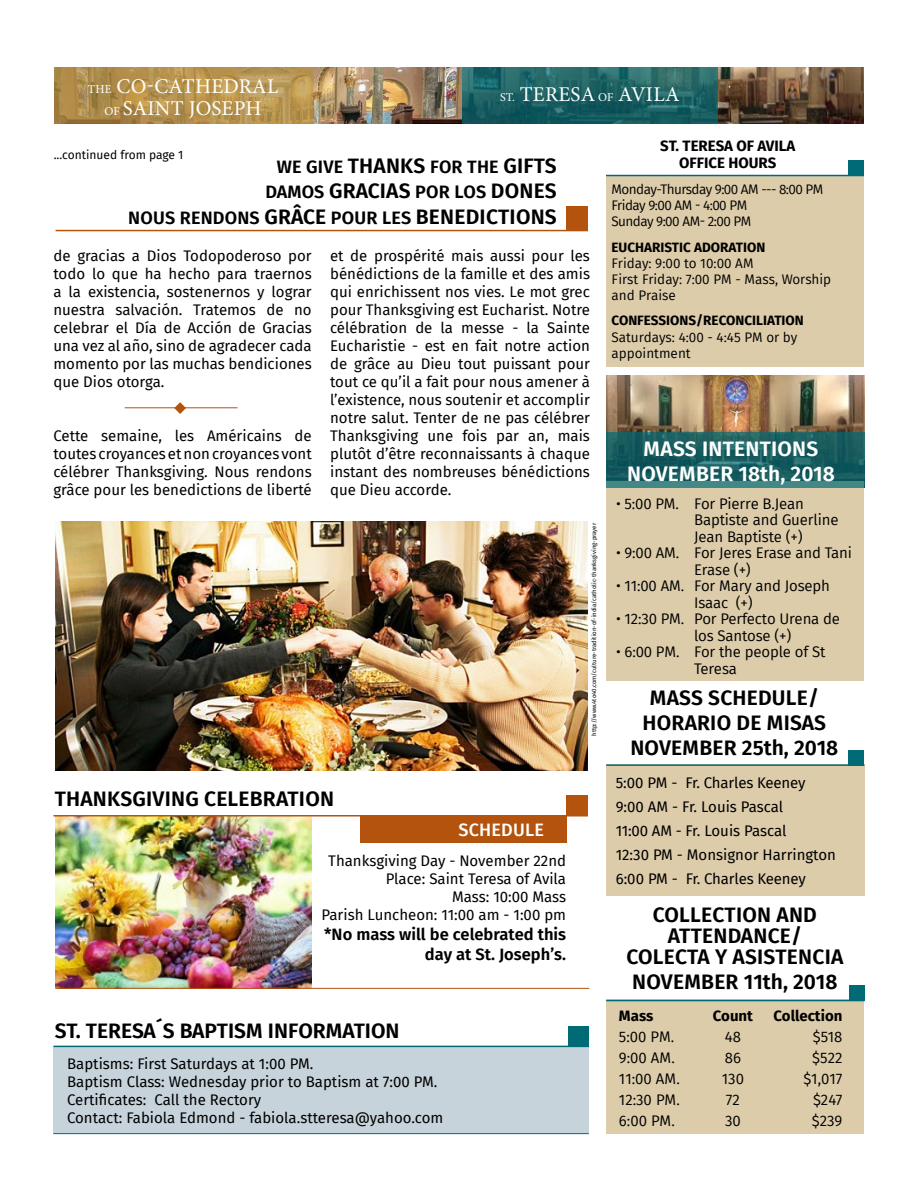
<style>
.page{position:relative;width:918px;height:1188px;background:#fff}
.page>*{position:absolute;margin:0;border:0;box-sizing:border-box;transform-origin:0 0}
.t1{font:600 21px/25.2px "Fira Sans";letter-spacing:.01em;color:#000;text-align:center}
.t2{font:21px/22.5px "Minion Pro";letter-spacing:.01em;color:#fff;text-align:center}
.t3{font:600 21px/25.2px "Fira Sans";letter-spacing:.01em;color:#fff;text-align:center}
.t4{font:600 18px "Fira Sans";letter-spacing:.01em;color:#000}
.t5{font:500 18px "Fira Sans";letter-spacing:.01em;color:#fff}
.t6{font:600 16.5px/19.8px "Fira Sans";color:#000;text-align:right}
.t7{font:15px/18px "Fira Sans";color:#000;text-align:justify}
.t8{font:15px/16.5px "Fira Sans";letter-spacing:-.01em;color:#000}
.t9{font:700 15px/16.5px "Fira Sans";color:#000;text-align:center}
.t10{font:13.5px/16.2px "Fira Sans";letter-spacing:-.01em;color:#000}
.t11{font:13.5px/16.2px "Fira Sans";letter-spacing:-.04em;color:#000}
.t12{font:700 13.5px "Fira Sans";color:#000}
.t13{font:12px "Fira Sans";color:#000}
.t14{font:6px "Fira Sans";color:#000}
.s1{font-size:12px}
.s2{font-size:21px}
.s3{font-size:18px}
</style>
<div class="page">
<img style="left:312px;top:68px;width:552px;height:56px">
<svg style="left:460px;top:68px;width:258px;height:56px;background:#1f6264"></svg>
<svg style="left:54px;top:68px;width:258px;height:56px;background:#b4914e"></svg>
<div style="left:606px;top:175px;width:258px;height:191px;background:#dcccaa"></div>
<hr style="left:606px;top:175px;width:258px;height:1px;background:#006b77">
<div style="left:848px;top:160px;width:16px;height:16px;background:#006b77"></div>
<img style="left:606px;top:375px;width:258px;height:57px">
<div style="left:606px;top:764px;width:258px;height:132px;background:#dcccaa"></div>
<div style="left:606px;top:1000px;width:258px;height:134px;background:#dcccaa"></div>
<hr style="left:606px;top:764px;width:258px;height:2px;background:#006b77">
<hr style="left:606px;top:1000px;width:258px;height:1px;background:#006b77">
<div style="left:849px;top:750px;width:15px;height:15px;background:#006b77"></div>
<div style="left:849px;top:985px;width:15px;height:16px;background:#006b77"></div>
<div style="left:607px;top:481px;width:257px;height:199px;background:#dcccaa"></div>
<svg style="left:606px;top:432px;width:258px;height:55px;background:#1d6264"></svg>
<div style="left:53px;top:1047px;width:536px;height:87px;background:#c7d3db"></div>
<hr style="left:53px;top:1133px;width:536px;height:1px;background:#006b77">
<hr style="left:53px;top:1046px;width:536px;height:1px;background:#006b77">
<div style="left:568px;top:1026px;width:21px;height:20px;background:#006b77"></div>
<div style="left:566px;top:207px;width:22px;height:23px;background:#b3530d"></div>
<hr style="left:56px;top:230px;width:532px;height:1px;background:#b3530d">
<img style="left:56px;top:817px;width:256px;height:171px">
<hr style="left:53px;top:815px;width:535px;height:2px;background:#b3530d">
<div style="left:566px;top:795px;width:22px;height:20px;background:#b3530d"></div>
<div style="left:360px;top:817px;width:206px;height:26px;background:#b3530d"></div>
<hr style="left:56px;top:988px;width:533px;height:1px;background:#b3530d">
<svg style="left:174px;top:402px;width:12px;height:12px"></svg>
<hr style="left:125px;top:407px;width:113px;height:1px;background:#b3530d">
<img style="left:56px;top:521px;width:531px;height:249px">
<h1 class="t2" style="left:88px;top:75px;width:192px"><span class="s1">THE</span> CO-CATHEDRAL<br><span class="s1">OF</span> SAINT JOSEPH</h1>
<h1 class="t2" style="left:500px;top:83px;width:181px"><span class="s1">ST.</span> TERESA <span class="s1">OF</span> AVILA</h1>
<p class="t13" style="left:54px;top:145px;width:131px">...continued from page 1</p>
<p class="t4" style="left:277px;top:152px;width:282px">WE GIVE <span class="s2">THANKS</span> FOR THE <span class="s2">GIFTS</span></p>
<h1 class="t1" style="left:265px;top:177px;width:293px"><span class="s3">DAMOS</span> GRACIAS <span class="s3">POR LOS</span> DONES</h1>
<p class="t4" style="left:128px;top:203px;width:430px">NOUS RENDONS <span class="s2">GRÂCE</span> POUR LES <span class="s2">BENEDICTIONS</span></p>
<p class="t7" style="left:53px;top:247px;width:260px">de gracias a Dios Todopoderoso por todo lo que ha hecho para traernos a la existencia, sostenernos y lograr nuestra salvación. Tratemos de no celebrar el Día de Acción de Gracias una vez al año, sino de agradecer cada momento por las muchas bendiciones que Dios otorga.</p>
<p class="t7" style="left:53px;top:427px;width:260px">Cette semaine, les Américains de toutes croyances et non croyances vont célébrer Thanksgiving. Nous rendons grâce pour les benedictions de liberté</p>
<p class="t7" style="left:330px;top:247px;width:261px">et de prospérité mais aussi pour les bénédictions de la famille et des amis qui enrichissent nos vies. Le mot grec pour Thanksgiving est Eucharist. Notre célébration de la messe - la Sainte Eucharistie - est en fait notre action de grâce au Dieu tout puissant pour tout ce qu’il a fait pour nous amener à l’existence, nous soutenir et accomplir notre salut. Tenter de ne pas célébrer Thanksgiving une fois par an, mais plutôt d’être reconnaissants à chaque instant des nombreuses bénédictions que Dieu accorde.</p>
<p class="t14" style="left:590px;top:736px;width:215px;rotate:-90deg">http://www.4to40.com/culture-tradition-of-india/catholic-thanksgiving-prayer</p>
<h1 class="t1" style="left:55px;top:785px;width:281px">THANKSGIVING CELEBRATION</h1>
<p class="t5" style="left:459px;top:815px;width:87px">SCHEDULE</p>
<p class="t7" style="left:322px;top:851px;width:246px;text-align:right">Thanksgiving Day - November 22nd<br>Place: Saint Teresa of Avila<br>Mass: 10:00 Mass<br>Parish Luncheon: 11:00 am - 1:00 pm</p>
<p class="t6" style="left:324px;top:923px;width:243px">*No mass will be celebrated this day at St. Joseph’s.</p>
<h1 class="t1" style="left:55px;top:1017px;width:346px">ST. TERESA´S BAPTISM INFORMATION</h1>
<p class="t7" style="left:67px;top:1054px;width:378px;text-align:left">Baptisms: First Saturdays at 1:00 PM.<br>Baptism Class: Wednesday prior to Baptism at 7:00 PM.<br>Certificates: Call the Rectory<br>Contact: Fabiola Edmond - fabiola.stteresa@yahoo.com</p>
<p class="t9" style="left:660px;top:137px;width:137px">ST. TERESA OF AVILA<br>OFFICE HOURS</p>
<p class="t11" style="left:612px;top:181px;width:214px">Monday-Thursday 9:00 AM --- 8:00 PM<br>Friday 9:00 AM - 4:00 PM<br>Sunday 9:00 AM- 2:00 PM</p>
<p class="t12" style="left:612px;top:236px;width:155px">EUCHARISTIC ADORATION</p>
<p class="t10" style="left:612px;top:255px;width:221px">Friday: 9:00 to 10:00 AM<br>First Friday: 7:00 PM - Mass, Worship and Praise</p>
<p class="t12" style="left:612px;top:309px;width:194px">CONFESSIONS/RECONCILIATION</p>
<p class="t10" style="left:612px;top:329px;width:187px">Saturdays: 4:00 - 4:45 PM or by appointment</p>
<h1 class="t3" style="left:627px;top:435px;width:209px">MASS INTENTIONS<br>NOVEMBER 18th, 2018</h1>
<p class="t8" style="left:694px;top:495px;width:146px;text-indent:-78px">• 5:00 PM. For Pierre B.Jean<br>Baptiste and Guerline<br>Jean Baptiste (+)</p>
<p class="t8" style="left:694px;top:545px;width:159px;text-indent:-78px">• 9:00 AM. For Jeres Erase and Tani<br>Erase (+)</p>
<p class="t8" style="left:616px;top:578px;width:215px;text-align:center">• 11:00 AM. For Mary and Joseph<br>Isaac (+)</p>
<p class="t8" style="left:694px;top:611px;width:148px;text-indent:-78px">• 12:30 PM. Por Perfecto Urena de los Santose (+)</p>
<p class="t8" style="left:694px;top:644px;width:133px;text-indent:-78px">• 6:00 PM. For the people of St<br>Teresa</p>
<h1 class="t1" style="left:630px;top:684px;width:209px">MASS SCHEDULE/<br>HORARIO DE MISAS<br>NOVEMBER 25th, 2018</h1>
<p class="t7" style="left:616px;top:771px;width:222px;line-height:24px;text-align:left">5:00 PM - Fr. Charles Keeney<br>9:00 AM - Fr. Louis Pascal<br>11:00 AM - Fr. Louis Pascal<br>12:30 PM - Monsignor Harrington<br>6:00 PM - Fr. Charles Keeney</p>
<h1 class="t1" style="left:626px;top:903px;width:218px;line-height:21px">COLLECTION AND<br>ATTENDANCE/<br>COLECTA Y ASISTENCIA</h1>
<h1 class="t1" style="left:632px;top:968px;width:207px">NOVEMBER 11th, 2018</h1>
<p class="t9" style="left:619px;top:1006px;width:36px">Mass</p>
<p class="t9" style="left:713px;top:1006px;width:42px">Count</p>
<p class="t9" style="left:773px;top:1006px;width:70px">Collection</p>
<p class="t8" style="left:619px;top:1028px;width:57px">5:00 PM.</p>
<p class="t8" style="left:725px;top:1028px;width:18px">48</p>
<p class="t8" style="left:813px;top:1028px;width:31px">$518</p>
<p class="t8" style="left:619px;top:1049px;width:57px">9:00 AM.</p>
<p class="t8" style="left:725px;top:1049px;width:18px">86</p>
<p class="t8" style="left:812px;top:1049px;width:32px">$522</p>
<p class="t8" style="left:619px;top:1070px;width:62px">11:00 AM.</p>
<p class="t8" style="left:722px;top:1070px;width:24px">130</p>
<p class="t8" style="left:804px;top:1070px;width:40px">$1,017</p>
<p class="t8" style="left:619px;top:1091px;width:62px">12:30 PM.</p>
<p class="t8" style="left:726px;top:1091px;width:15px">72</p>
<p class="t8" style="left:813px;top:1091px;width:31px">$247</p>
<p class="t8" style="left:619px;top:1112px;width:58px">6:00 PM.</p>
<p class="t8" style="left:725px;top:1112px;width:17px">30</p>
<p class="t8" style="left:812px;top:1112px;width:32px">$239</p>
</div>
